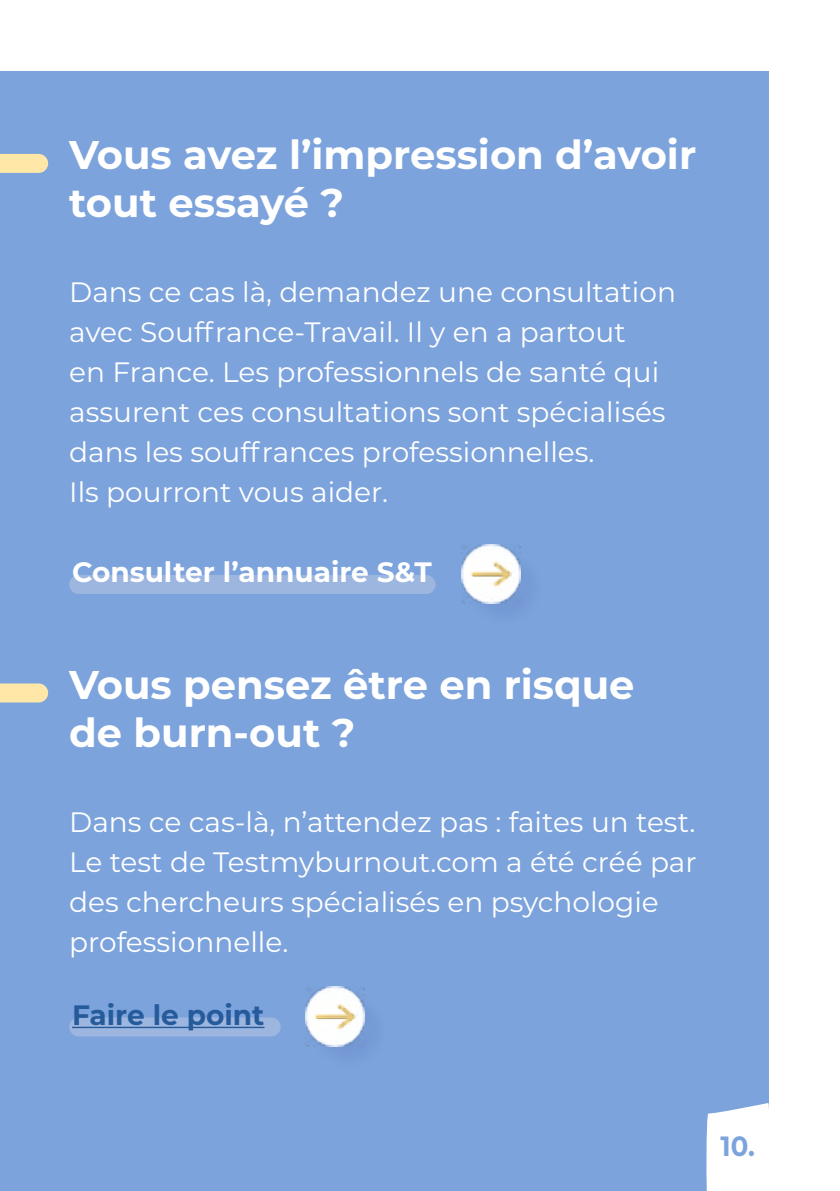
<style>
.page{position:relative;width:840px;height:1191px;background:#fff}
.page>*{position:absolute;margin:0;border:0;box-sizing:border-box;transform-origin:0 0}
.t1{font:700 40px/48px "Montserrat";color:#fff}
.t2{font:28px/40px "Montserrat";color:#fff}
.t3{font:700 28px "Montserrat";color:#fff}
.t4{font:700 28px "Montserrat";color:#265b9b}
.t5{font:700 27.8px "Montserrat";color:#7ca3dc;scale:.93 1}
</style>
<div class="page">
<div style="left:0;top:72px;width:767px;height:1119px;background:#7ca3dc"></div>
<svg style="left:706px;top:1102px;width:63px;height:89px;background:#f3f6fb"></svg>
<svg style="left:0;top:154px;width:48px;height:19px"></svg>
<svg style="left:0;top:683px;width:48px;height:19px"></svg>
<img style="left:461px;top:544px;width:59px;height:60px">
<div style="left:69px;top:575px;width:366px;height:19px;background:#9db6df;border-radius:9px"></div>
<img style="left:305px;top:986px;width:59px;height:60px">
<div style="left:69px;top:1017px;width:211px;height:19px;background:#9db6df;border-radius:9px"></div>
<hr style="left:72px;top:1026px;width:192px;height:2px;background:#265b9b">
<h1 class="t1" style="left:69px;top:131px;width:628px">Vous avez l’impression d’avoir tout essayé ?</h1>
<p class="t2" style="left:69px;top:273px;width:608px">Dans ce cas là, demandez une consultation avec Souffrance-Travail. Il y en a partout<br>en France. Les professionnels de santé qui assurent ces consultations sont spécialisés dans les souffrances professionnelles.<br>Ils pourront vous aider.</p>
<p class="t3" style="left:72px;top:557px;width:361px">Consulter l’annuaire S&amp;T</p>
<h1 class="t1" style="left:69px;top:661px;width:566px">Vous pensez être en risque de burn-out ?</h1>
<p class="t2" style="left:69px;top:802px;width:628px">Dans ce cas-là, n’attendez pas : faites un test.<br>Le test de Testmyburnout.com a été créé par des chercheurs spécialisés en psychologie professionnelle.</p>
<p class="t4" style="left:72px;top:999px;width:194px">Faire le point</p>
<p class="t5" style="left:720px;top:1130px;width:38px">10.</p>
</div>
